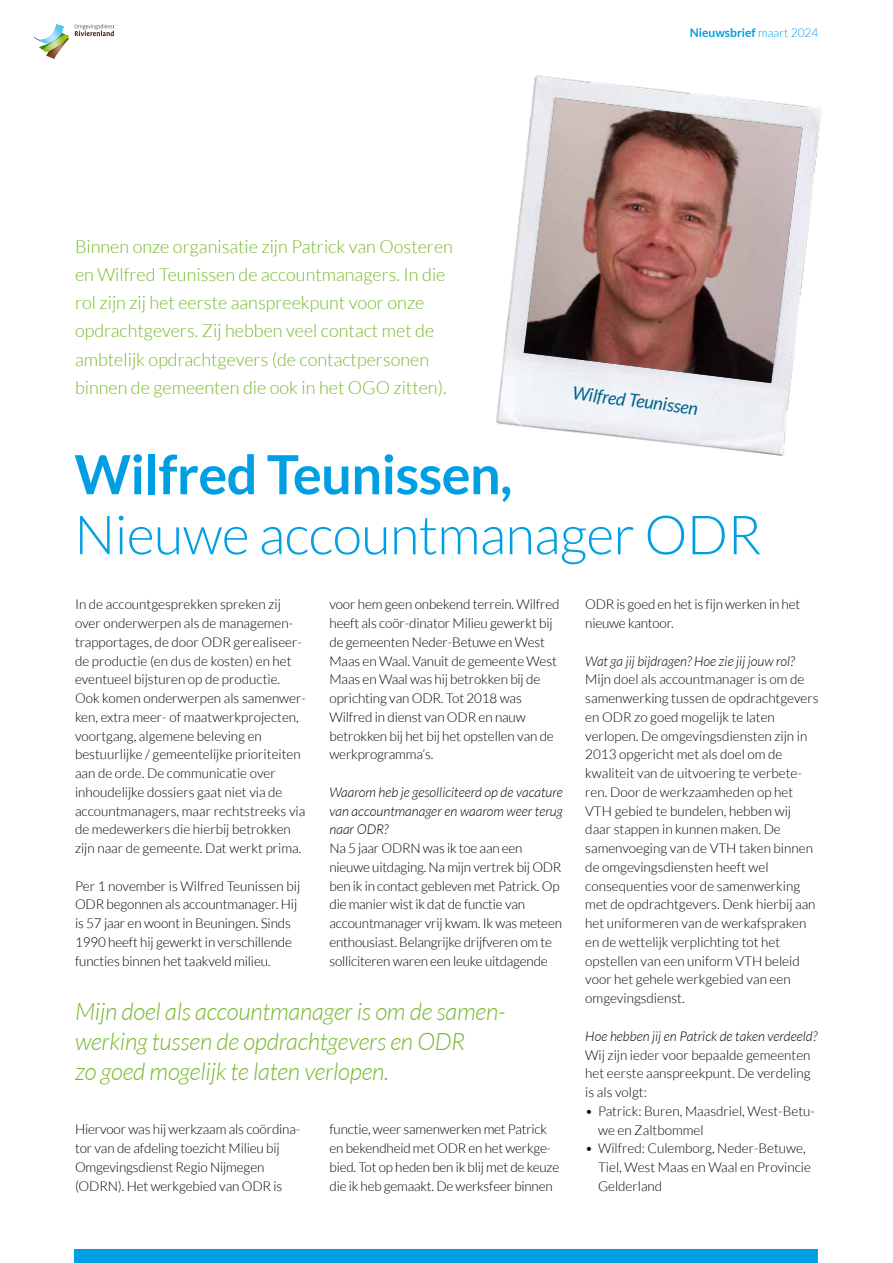
<style>
.page{position:relative;width:893px;height:1263px;background:#fff}
.page>*{position:absolute;margin:0;border:0;box-sizing:border-box;transform-origin:0 0}
.t1{font:300 54px "Lato";letter-spacing:-.01em;color:#009fe3}
.t2{font:700 54px "Lato";letter-spacing:-.01em;color:#009fe3}
.t3{font:italic 300 24px/30px "Lato";letter-spacing:-.01em;color:#76b82a}
.t4{font:300 18px/28px "Lato";color:#76b82a}
.t5{font:italic 18px "Lato";color:#00628b}
.t6{font:300 13.5px/18.8px "Lato";color:#000}
.t7{font:italic 300 13.5px/18.8px "Lato";color:#000;text-align:justify}
.t8{font:700 12px "Lato";color:#009fe3}
.s1{font-weight:300}
</style>
<div class="page">
<div style="left:74px;top:1249px;width:744px;height:14px;background:#009fe3"></div>
<svg style="left:75px;top:24px;width:39px;height:12px"></svg>
<svg style="left:33px;top:34px;width:36px;height:25px"></svg>
<img style="left:39px;top:24px;width:25px;height:19px">
<img style="left:496px;top:75px;width:326px;height:381px">
<img style="left:524px;top:98px;width:278px;height:285px">
<p class="t4" style="left:75px;top:233px;width:379px">Binnen onze organisatie zijn Patrick van Oosteren en Wilfred Teunissen de accountmanagers. In die rol zijn zij het eerste aanspreekpunt voor onze opdrachtgevers. Zij hebben veel contact met de ambtelijk opdrachtgevers (de contactpersonen binnen de gemeenten die ook in het OGO zitten).</p>
<p class="t8" style="left:690px;top:25px;width:130px">Nieuwsbrief <span class="s1">maart 2024</span></p>
<h3 class="t5" style="left:574px;top:383px;width:128px;rotate:7deg">Wilfred Teunissen</h3>
<h1 class="t2" style="left:74px;top:444px;width:439px">Wilfred Teunissen,</h1>
<h1 class="t1" style="left:74px;top:506px;width:688px">Nieuwe accountmanager ODR</h1>
<p class="t6" style="left:75px;top:595px;width:232px">In de accountgesprekken spreken zij over onderwerpen als de managemen&shy;trapportages, de door ODR gerealiseer&shy;de productie (en dus de kosten) en het eventueel bijsturen op de productie.<br>Ook komen onderwerpen als samenwer&shy;ken, extra meer- of maatwerkprojecten, voortgang, algemene beleving en bestuurlijke / gemeentelijke prioriteiten aan de orde. De communicatie over inhoudelijke dossiers gaat niet via de accountmanagers, maar rechtstreeks via de medewerkers die hierbij betrokken zijn naar de gemeente. Dat werkt prima.</p>
<p class="t6" style="left:75px;top:876px;width:227px">Per 1 november is Wilfred Teunissen bij ODR begonnen als accountmanager. Hij is 57 jaar en woont in Beuningen. Sinds 1990 heeft hij gewerkt in verschillende functies binnen het taakveld milieu.</p>
<p class="t6" style="left:329px;top:595px;width:232px">voor hem geen onbekend terrein. Wilfred heeft als coör-dinator Milieu gewerkt bij de gemeenten Neder-Betuwe en West Maas en Waal. Vanuit de gemeente West Maas en Waal was hij betrokken bij de oprichting van ODR. Tot 2018 was Wilfred in dienst van ODR en nauw betrokken bij het bij het opstellen van de werkprogramma’s.</p>
<p class="t7" style="left:329px;top:783px;width:235px">Waarom heb je gesolliciteerd op de vacature van accountmanager en waarom weer terug naar ODR?</p>
<p class="t6" style="left:329px;top:839px;width:234px">Na 5 jaar ODRN was ik toe aan een nieuwe uitdaging. Na mijn vertrek bij ODR ben ik in contact gebleven met Patrick. Op die manier wist ik dat de functie van accountmanager vrij kwam. Ik was meteen enthousiast. Belangrijke drijfveren om te solliciteren waren een leuke uitdagende</p>
<h2 class="t3" style="left:75px;top:997px;width:432px">Mijn doel als accountmanager is om de samen&shy;werking tussen de opdrachtgevers en ODR<br>zo goed mogelijk te laten verlopen.</h2>
<p class="t6" style="left:75px;top:1120px;width:227px">Hiervoor was hij werkzaam als coördina&shy;tor van de afdeling toezicht Milieu bij Omgevingsdienst Regio Nijmegen (ODRN). Het werkgebied van ODR is</p>
<p class="t6" style="left:329px;top:1120px;width:231px">functie, weer samenwerken met Patrick en bekendheid met ODR en het werkge&shy;bied. Tot op heden ben ik blij met de keuze die ik heb gemaakt. De werksfeer binnen</p>
<p class="t6" style="left:585px;top:595px;width:216px">ODR is goed en het is fijn werken in het nieuwe kantoor.</p>
<p class="t7" style="left:585px;top:652px;width:211px">Wat ga jij bijdragen? Hoe zie jij jouw rol?</p>
<p class="t6" style="left:585px;top:670px;width:235px">Mijn doel als accountmanager is om de samenwerking tussen de opdrachtgevers en ODR zo goed mogelijk te laten verlopen. De omgevingsdiensten zijn in 2013 opgericht met als doel om de kwaliteit van de uitvoering te verbete&shy;ren. Door de werkzaamheden op het VTH gebied te bundelen, hebben wij daar stappen in kunnen maken. De samenvoeging van de VTH taken binnen de omgevingsdiensten heeft wel consequenties voor de samenwerking met de opdrachtgevers. Denk hierbij aan het uniformeren van de werkafspraken en de wettelijk verplichting tot het opstellen van een uniform VTH beleid voor het gehele werkgebied van een omgevingsdienst.</p>
<p class="t7" style="left:585px;top:1027px;width:234px">Hoe hebben jij en Patrick de taken verdeeld?</p>
<p class="t6" style="left:585px;top:1045px;width:227px;text-align:justify">Wij zijn ieder voor bepaalde gemeenten het eerste aanspreekpunt. De verdeling is als volgt:</p>
<p class="t6" style="left:598px;top:1101px;width:218px;text-indent:-13px">• Patrick: Buren, Maasdriel, West-Betu&shy;we en Zaltbommel</p>
<p class="t6" style="left:598px;top:1139px;width:214px;text-indent:-13px">• Wilfred: Culemborg, Neder-Betuwe,<br>Tiel, West Maas en Waal en Provincie<br>Gelderland</p>
</div>
